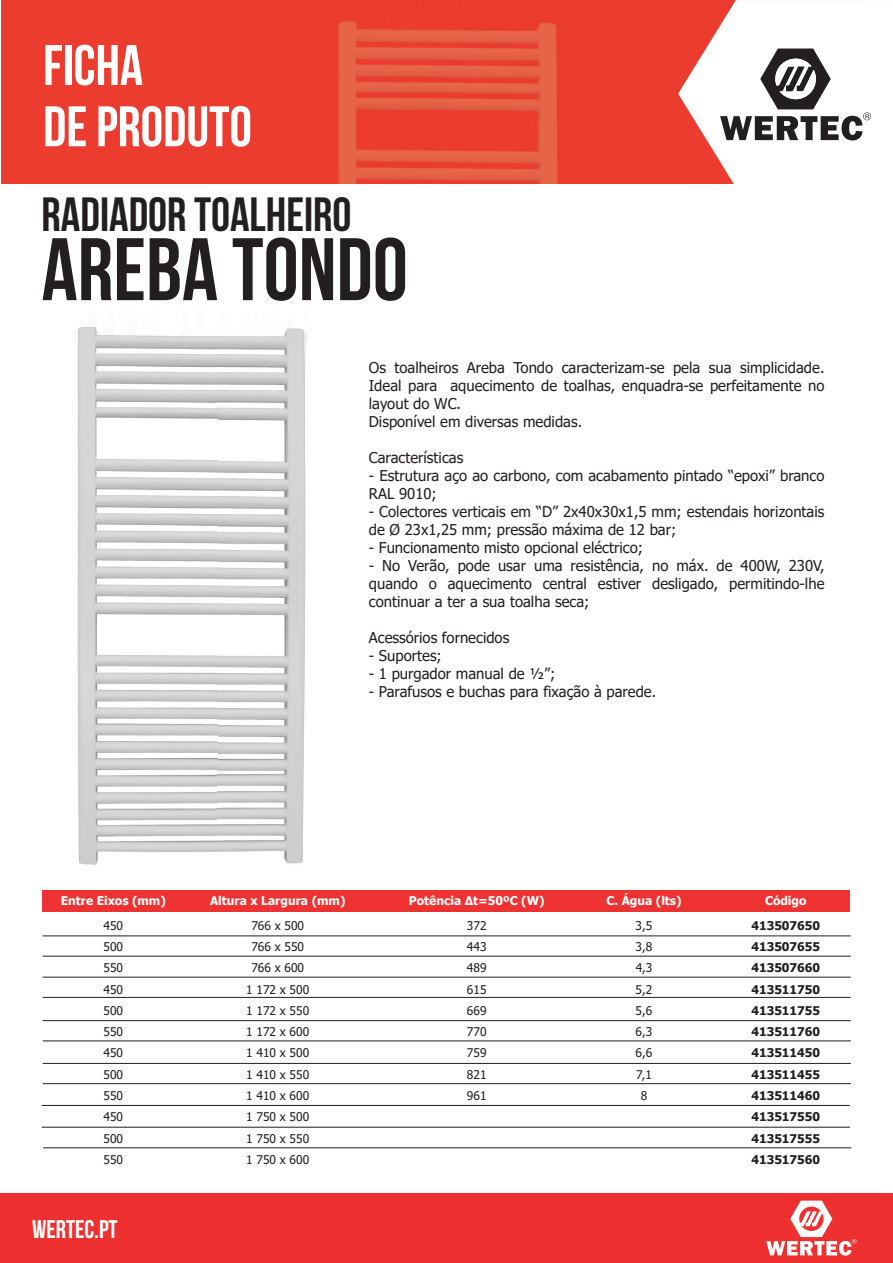
<style>
.page{position:relative;width:893px;height:1263px;background:#fff}
.page>*{position:absolute;margin:0;border:0;box-sizing:border-box;transform-origin:0 0}
.t1{font:88.5px "Bebas Neue";color:#231f20}
.t2{font:57px/61.2px "Bebas Neue";color:#fff}
.t3{font:48px "Bebas Neue";color:#231f20}
.t4{font:25.5px "Bebas Neue";color:#fff}
.t5{font:14.85px/18px "Tahoma";color:#231f20}
.t6{font:12px/21.3px "Tahoma";color:#231f20;text-align:justify}
.t7{font:700 12px/21.3px "Tahoma";color:#231f20;text-align:justify}
.t8{font:700 12px "Tahoma";color:#fff}
</style>
<div class="page">
<div style="left:1px;top:1193px;width:892px;height:70px;background:#ee3130"></div>
<svg style="left:766px;top:1200px;width:90px;height:55px"></svg>
<div style="left:1px;top:0;width:210px;height:184px;background:#eb3c2f"></div>
<img style="left:211px;top:0;width:467px;height:184px">
<svg style="left:678px;top:0;width:193px;height:184px"></svg>
<img style="left:75px;top:326px;width:232px;height:539px">
<div style="left:42px;top:890px;width:808px;height:22px;background:#ee3232"></div>
<hr style="left:43px;top:935px;width:808px;height:1px;background:#231f20">
<hr style="left:43px;top:956px;width:808px;height:1px;background:#231f20">
<hr style="left:43px;top:977px;width:808px;height:1px;background:#231f20">
<hr style="left:43px;top:997px;width:808px;height:1px;background:#231f20">
<hr style="left:43px;top:1020px;width:808px;height:1px;background:#231f20">
<hr style="left:43px;top:1040px;width:808px;height:1px;background:#231f20">
<hr style="left:43px;top:1063px;width:808px;height:1px;background:#231f20">
<hr style="left:43px;top:1083px;width:808px;height:1px;background:#231f20">
<hr style="left:42px;top:1105px;width:808px;height:1px;background:#231f20">
<hr style="left:42px;top:1127px;width:808px;height:1px;background:#231f20">
<hr style="left:43px;top:1147px;width:808px;height:1px;background:#231f20">
<h2 class="t2" style="left:43px;top:34px;width:210px">FICHA<br>DE PRODUTO</h2>
<h3 class="t3" style="left:42px;top:188px;width:311px">RADIADOR TOALHEIRO</h3>
<h1 class="t1" style="left:42px;top:221px;width:368px">AREBA TONDO</h1>
<p class="t5" style="left:369px;top:359px;width:457px">Os toalheiros Areba Tondo caracterizam-se pela sua simplicidade.<br>Ideal para aquecimento de toalhas, enquadra-se perfeitamente no layout do WC.<br>Disponível em diversas medidas.</p>
<p class="t5" style="left:369px;top:449px;width:96px">Características</p>
<p class="t5" style="left:369px;top:467px;width:457px">- Estrutura aço ao carbono, com acabamento pintado “epoxi” branco<br>RAL 9010;</p>
<p class="t5" style="left:369px;top:503px;width:457px">- Colectores verticais em “D” 2x40x30x1,5 mm; estendais horizontais de Ø 23x1,25 mm; pressão máxima de 12 bar;</p>
<p class="t5" style="left:369px;top:539px;width:276px">- Funcionamento misto opcional eléctrico;</p>
<p class="t5" style="left:369px;top:557px;width:457px;text-align:justify">- No Verão, pode usar uma resistência, no máx. de 400W, 230V, quando o aquecimento central estiver desligado, permitindo-lhe continuar a ter a sua toalha seca;</p>
<p class="t5" style="left:369px;top:629px;width:142px">Acessórios fornecidos</p>
<p class="t5" style="left:369px;top:647px;width:75px">- Suportes;</p>
<p class="t5" style="left:369px;top:665px;width:188px">- 1 purgador manual de ½”;</p>
<p class="t5" style="left:369px;top:683px;width:289px">- Parafusos e buchas para fixação à parede.</p>
<p class="t8" style="left:61px;top:892px;width:107px">Entre Eixos (mm)</p>
<p class="t6" style="left:103px;top:915px;width:21px">450<br>500<br>550<br>450<br>500<br>550<br>450<br>500<br>550<br>450<br>500<br>550</p>
<h3 class="t4" style="left:32px;top:1215px;width:87px">WERTEC.PT</h3>
<p class="t8" style="left:210px;top:892px;width:137px">Altura x Largura (mm)</p>
<p class="t8" style="left:409px;top:892px;width:137px">Potência ∆t=50ºC (W)</p>
<p class="t6" style="left:246px;top:915px;width:65px;text-align:center">766 x 500<br>766 x 550<br>766 x 600<br>1 172 x 500<br>1 172 x 550<br>1 172 x 600<br>1 410 x 500<br>1 410 x 550<br>1 410 x 600<br>1 750 x 500<br>1 750 x 550<br>1 750 x 600</p>
<p class="t6" style="left:467px;top:915px;width:21px">372<br>443<br>489<br>615<br>669<br>770<br>759<br>821<br>961</p>
<p class="t8" style="left:606px;top:892px;width:77px">C. Água (lts)</p>
<p class="t6" style="left:636px;top:915px;width:18px;text-align:center">3,5<br>3,8<br>4,3<br>5,2<br>5,6<br>6,3<br>6,6<br>7,1<br>8</p>
<p class="t8" style="left:765px;top:892px;width:43px">Código</p>
<p class="t7" style="left:751px;top:915px;width:70px">413507650<br>413507655<br>413507660<br>413511750<br>413511755<br>413511760<br>413511450<br>413511455<br>413511460<br>413517550<br>413517555<br>413517560</p>
</div>
